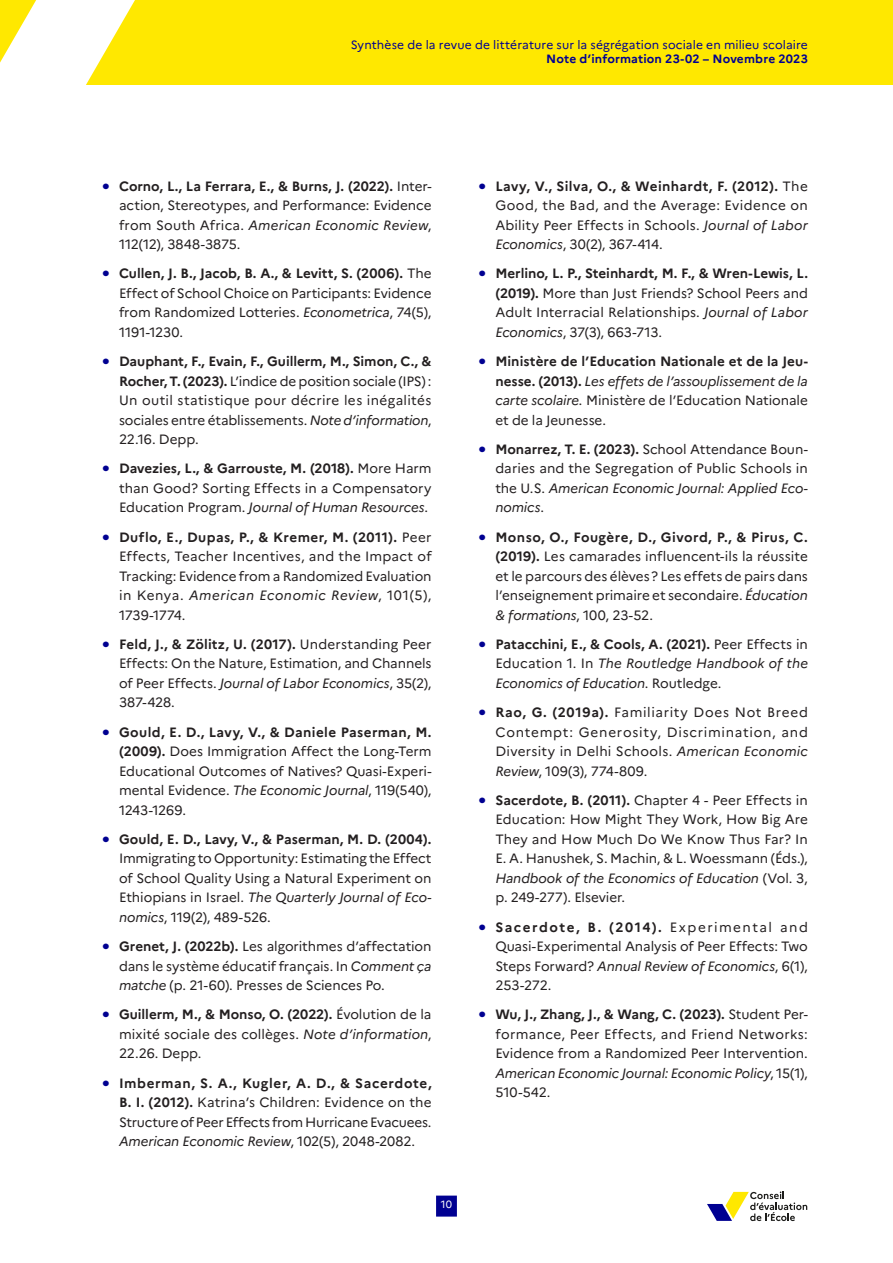
<style>
.page{position:relative;width:893px;height:1263px;background:#fff}
.page>*{position:absolute;margin:0;border:0;box-sizing:border-box;transform-origin:0 0}
.t1{font:13.5px/19.5px "Marianne";letter-spacing:-.005em;color:#231f20;text-align:justify}
.t2{font:700 13.5px/19.5px "Marianne";letter-spacing:.005em;color:#231f20;text-align:justify}
.t3{font:italic 13.5px/19.5px "Marianne";color:#231f20;text-align:justify}
.t4{font:12px "Marianne";letter-spacing:.01em;color:#000091}
.t5{font:700 12px "Marianne";letter-spacing:.01em;color:#000091}
.t6{font:10.5px "Marianne";color:#fff}
.s1{font-weight:700;font-size:18px;color:#000091}
.s2{font-weight:700}
.s3{font-style:italic}
.s4{font-size:18px;color:#000091}
.s5{font-weight:400;font-style:italic}
.s6{font-weight:400}
.s7{font-weight:700;font-style:normal;font-size:18px;color:#000091}
.s8{font-weight:700;font-style:normal}
.s9{font-style:normal}
</style>
<div class="page">
<div style="left:0;top:0;width:893px;height:85px;background:#ffe800"></div>
<svg style="left:0;top:0;width:135px;height:85px"></svg>
<svg style="left:707px;top:1191px;width:100px;height:30px"></svg>
<div style="left:436px;top:1195px;width:21px;height:21px;background:#000091"></div>
<p class="t4" style="left:351px;top:37px;width:459px">Synthèse de la revue de littérature sur la ségrégation sociale en milieu scolaire</p>
<p class="t5" style="left:546px;top:51px;width:263px">Note d’information 23-02 – Novembre 2023</p>
<p class="t1" style="left:119px;top:176px;width:314px;text-indent:-17px"><span class="s1">•</span> <span class="s2">Corno, L., La Ferrara, E., &amp; Burns, J. (2022).</span> Inter&shy;action, Stereotypes, and Performance: Evidence from South Africa. <span class="s3">American Economic Review</span>, 112(12), 3848‑3875.</p>
<p class="t1" style="left:119px;top:264px;width:314px;text-indent:-17px"><span class="s1">•</span> <span class="s2">Cullen, J. B., Jacob, B. A., &amp; Levitt, S. (2006).</span> The Effect of School Choice on Participants: Evidence from Randomized Lotteries. <span class="s3">Econometrica</span>, 74(5), 1191‑1230.</p>
<p class="t1" style="left:119px;top:351px;width:314px;text-indent:-17px"><span class="s1">•</span> <span class="s2">Dauphant, F., Evain, F., Guillerm, M., Simon, C., &amp; Rocher, T. (2023).</span> L’indice de position sociale (IPS) :<br>Un outil statistique pour décrire les inégalités sociales entre établissements. <span class="s3">Note d’information</span>, 22.16. Depp.</p>
<p class="t1" style="left:119px;top:459px;width:314px;text-indent:-17px"><span class="s1">•</span> <span class="s2">Davezies, L., &amp; Garrouste, M. (2018).</span> More Harm than Good? Sorting Effects in a Compensatory Education Program. <span class="s3">Journal of Human Resources</span>.</p>
<p class="t1" style="left:119px;top:527px;width:314px;text-indent:-17px"><span class="s1">•</span> <span class="s2">Duflo, E., Dupas, P., &amp; Kremer, M. (2011).</span> Peer Effects, Teacher Incentives, and the Impact of Tracking: Evidence from a Randomized Evaluation in Kenya. <span class="s3">American Economic Review</span>, 101(5), 1739‑1774.</p>
<p class="t1" style="left:119px;top:634px;width:314px;text-indent:-17px"><span class="s1">•</span> <span class="s2">Feld, J., &amp; Zölitz, U. (2017).</span> Understanding Peer Effects: On the Nature, Estimation, and Channels of Peer Effects. <span class="s3">Journal of Labor Economics</span>, 35(2), 387‑428.</p>
<p class="t1" style="left:119px;top:722px;width:314px;text-indent:-17px"><span class="s1">•</span> <span class="s2">Gould, E. D., Lavy, V., &amp; Daniele Paserman, M. (2009).</span> Does Immigration Affect the Long-Term Educational Outcomes of Natives? Quasi-Experi&shy;mental Evidence. <span class="s3">The Economic Journal</span>, 119(540), 1243‑1269.</p>
<p class="t1" style="left:119px;top:829px;width:314px;text-indent:-17px"><span class="s1">•</span> <span class="s2">Gould, E. D., Lavy, V., &amp; Paserman, M. D. (2004).<br></span>Immigrating to Opportunity: Estimating the Effect of School Quality Using a Natural Experiment on Ethiopians in Israel. <span class="s3">The Quarterly Journal of Eco&shy;nomics</span>, 119(2), 489‑526.</p>
<p class="t1" style="left:119px;top:936px;width:314px;text-indent:-17px"><span class="s1">•</span> <span class="s2">Grenet, J. (2022b).</span> Les algorithmes d’affectation dans le système éducatif français. In <span class="s3">Comment ça matche</span> (p. 21‑60). Presses de Sciences Po.</p>
<p class="t1" style="left:119px;top:1005px;width:314px;text-indent:-17px"><span class="s1">•</span> <span class="s2">Guillerm, M., &amp; Monso, O. (2022).</span> Évolution de la mixité sociale des collèges. <span class="s3">Note d’information</span>, 22.26. Depp.</p>
<p class="t1" style="left:119px;top:1073px;width:314px;text-indent:-17px"><span class="s1">•</span> <span class="s2">Imberman, S. A., Kugler, A. D., &amp; Sacerdote, B. I. (2012).</span> Katrina’s Children: Evidence on the Structure of Peer Effects from Hurricane Evacuees.<br><span class="s3">American Economic Review</span>, 102(5), 2048‑2082.</p>
<p class="t6" style="left:441px;top:1198px;width:13px">10</p>
<p class="t1" style="left:495px;top:176px;width:314px;text-indent:-17px"><span class="s1">•</span> <span class="s2">Lavy, V., Silva, O., &amp; Weinhardt, F. (2012).</span> The Good, the Bad, and the Average: Evidence on Ability Peer Effects in Schools. <span class="s3">Journal of Labor Economics</span>, 30(2), 367‑414.</p>
<p class="t1" style="left:495px;top:264px;width:314px;text-indent:-17px"><span class="s1">•</span> <span class="s2">Merlino, L. P., Steinhardt, M. F., &amp; Wren-Lewis, L. (2019).</span> More than Just Friends? School Peers and Adult Interracial Relationships. <span class="s3">Journal of Labor Economics</span>, 37(3), 663‑713.</p>
<p class="t2" style="left:495px;top:351px;width:314px;text-indent:-17px"><span class="s4">•</span> Ministère de l’Education Nationale et de la Jeu&shy;nesse. (2013). <span class="s5">Les effets de l’assouplissement de la carte scolaire.</span> <span class="s6">Ministère de l’Education Nationale et de la Jeunesse.</span></p>
<p class="t1" style="left:495px;top:439px;width:314px;text-indent:-17px"><span class="s1">•</span> <span class="s2">Monarrez, T. E. (2023).</span> School Attendance Boun&shy;daries and the Segregation of Public Schools in the U.S. <span class="s3">American Economic Journal: Applied Eco&shy;nomics</span>.</p>
<p class="t1" style="left:495px;top:527px;width:314px;text-indent:-17px"><span class="s1">•</span> <span class="s2">Monso, O., Fougère, D., Givord, P., &amp; Pirus, C. (2019).</span> Les camarades influencent-ils la réussite et le parcours des élèves? Les effets de pairs dans l’enseignement primaire et secondaire. <span class="s3">Éducation &amp; formations</span>, 100, 23‑52.</p>
<p class="t3" style="left:495px;top:634px;width:314px;text-indent:-17px"><span class="s7">•</span> <span class="s8">Patacchini, E., &amp; Cools, A. (2021).</span> <span class="s9">Peer Effects in Education 1. In</span> The Routledge Handbook of the Economics of Education<span class="s9">. Routledge.</span></p>
<p class="t1" style="left:495px;top:702px;width:314px;text-indent:-17px"><span class="s1">•</span> <span class="s2">Rao, G. (2019a).</span> Familiarity Does Not Breed Contempt: Generosity, Discrimination, and Diversity in Delhi Schools. <span class="s3">American Economic Review</span>, 109(3), 774‑809.</p>
<p class="t1" style="left:495px;top:790px;width:314px;text-indent:-17px"><span class="s1">•</span> <span class="s2">Sacerdote, B. (2011).</span> Chapter 4 - Peer Effects in Education: How Might They Work, How Big Are They and How Much Do We Know Thus Far? In E. A. Hanushek, S. Machin, &amp; L. Woessmann (Éds.), <span class="s3">Handbook of the Economics of Education</span> (Vol. 3, p. 249‑277). Elsevier.</p>
<p class="t1" style="left:495px;top:917px;width:314px;text-indent:-17px"><span class="s1">•</span> <span class="s2">Sacerdote, B. (2014).</span> Experimental and Quasi-Experimental Analysis of Peer Effects: Two Steps Forward? <span class="s3">Annual Review of Economics</span>, 6(1), 253‑272.</p>
<p class="t1" style="left:495px;top:1005px;width:314px;text-indent:-17px"><span class="s1">•</span> <span class="s2">Wu, J., Zhang, J., &amp; Wang, C. (2023).</span> Student Per&shy;formance, Peer Effects, and Friend Networks:<br>Evidence from a Randomized Peer Intervention.<br><span class="s3">American Economic Journal: Economic Policy</span>, 15(1), 510‑542.</p>
</div>
